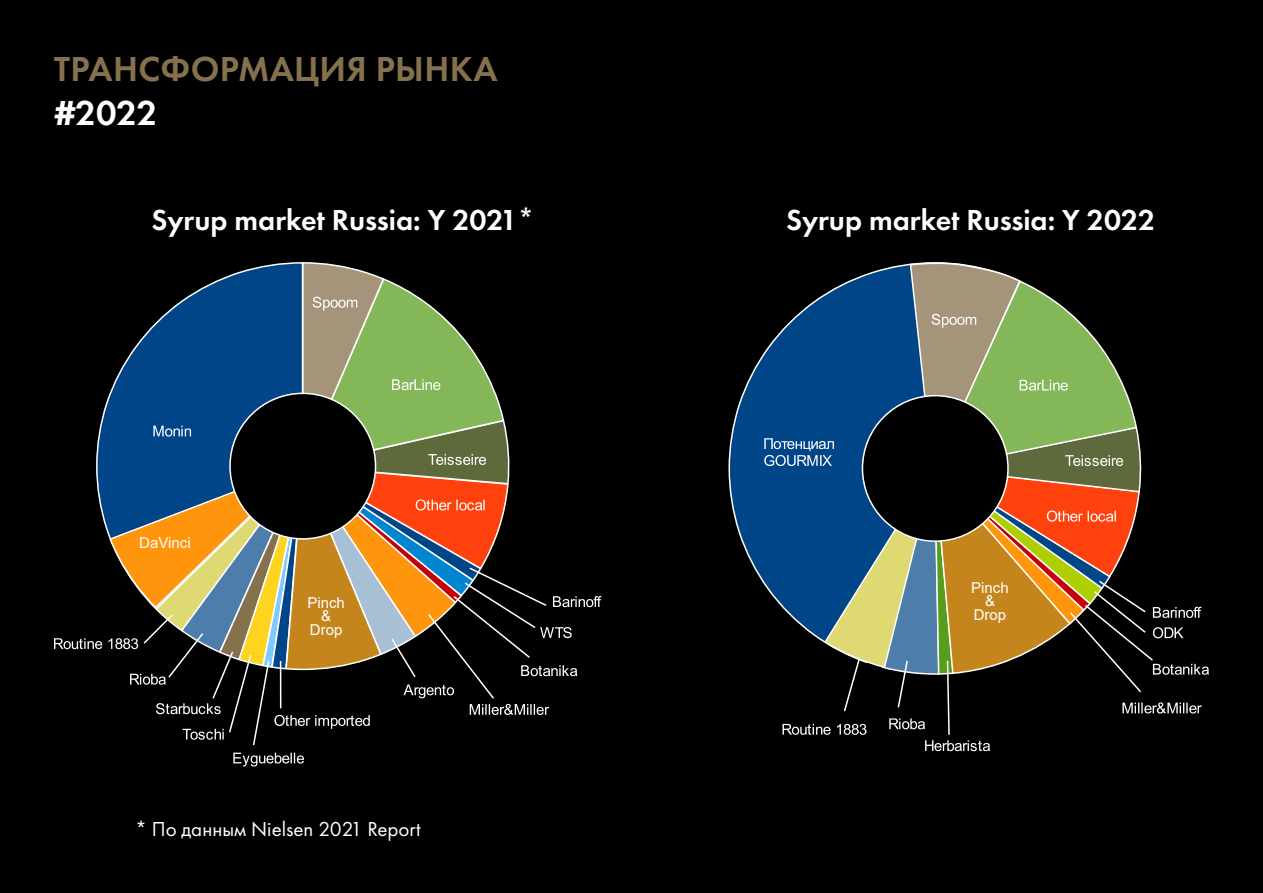
<style>
.page{position:relative;width:1263px;height:893px;background:#000}
.page>*{position:absolute;margin:0;border:0;box-sizing:border-box;transform-origin:0 0}
.t1{font:600 36px "Futura PT";letter-spacing:.01em;color:#86714e}
.t2{font:600 36px "Futura PT";color:#fff}
.t3{font:600 30px "Futura PT";color:#fff}
.t4{font:21px "Futura PT";color:#fff}
.t5{font:15px/13.5px "Arial";color:#fff;text-align:center}
</style>
<div class="page">
<svg style="left:728px;top:353px;width:36px;height:231px"></svg>
<svg style="left:233px;top:753px;width:71px;height:13px"></svg>
<svg style="left:54px;top:262px;width:547px;height:484px"></svg>
<div style="left:230px;top:393px;width:145px;height:146px;background:#000;border-radius:50%"></div>
<svg style="left:764px;top:262px;width:445px;height:489px"></svg>
<div style="left:862px;top:396px;width:146px;height:145px;background:#000;border-radius:50%"></div>
<p class="t1" style="left:54px;top:47px;width:445px">ТРАНСФОРМАЦИЯ РЫНКА</p>
<p class="t2" style="left:54px;top:90px;width:105px">#2022</p>
<p class="t3" style="left:151px;top:201px;width:385px">Syrup market Russia: Y 2021*</p>
<p class="t5" style="left:139px;top:536px;width:53px">DaVinci</p>
<p class="t5" style="left:307px;top:596px;width:39px">Pinch &amp;<br>Drop</p>
<p class="t4" style="left:135px;top:817px;width:287px">* По данным Nielsen 2021 Report</p>
<p class="t3" style="left:786px;top:201px;width:371px">Syrup market Russia: Y 2022</p>
<p class="t5" style="left:971px;top:581px;width:39px">Pinch &amp;<br>Drop</p>
</div>
